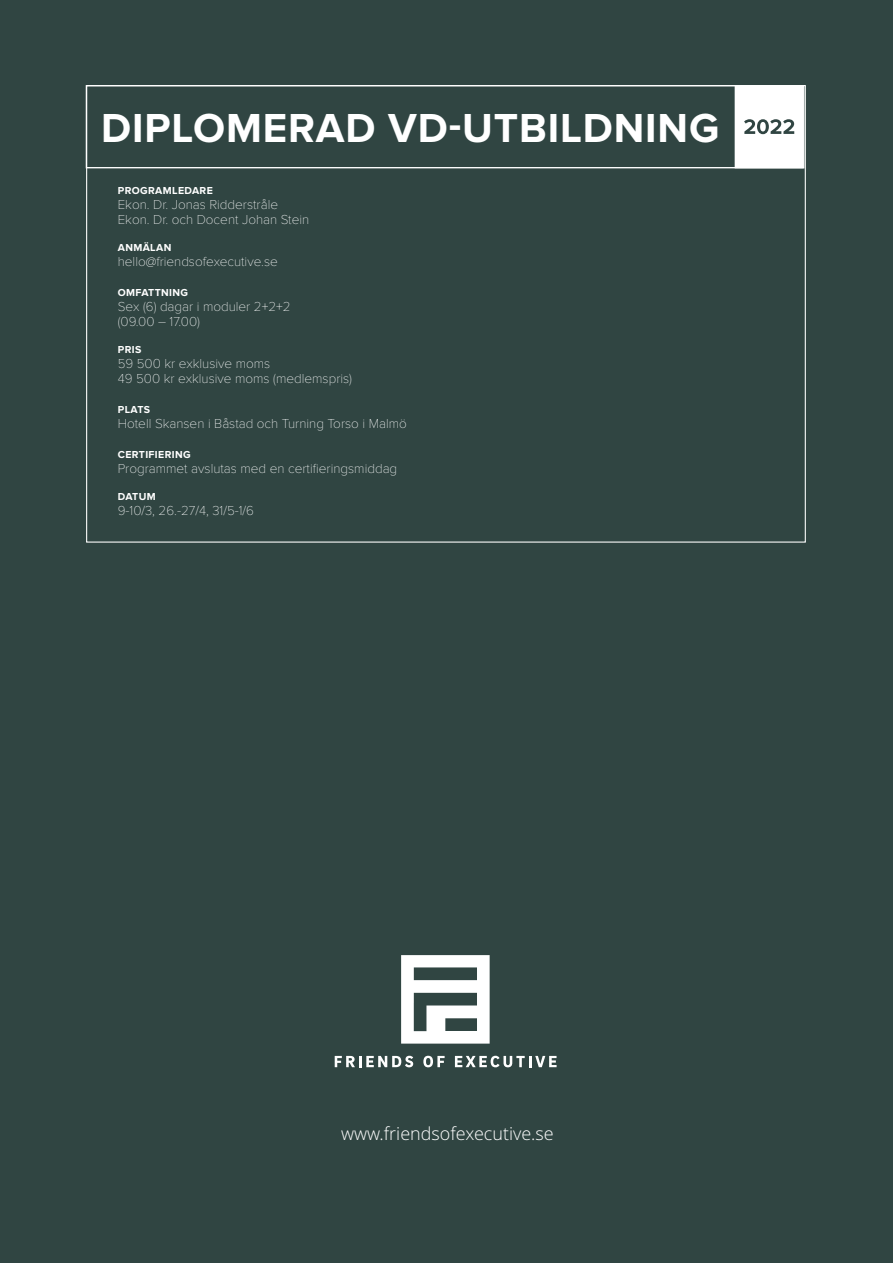
<style>
.page{position:relative;width:893px;height:1263px;background:#304542}
.page>*{position:absolute;margin:0;border:0;box-sizing:border-box;transform-origin:0 0}
.t1{font:700 42px "Proxima Nova";letter-spacing:.02em;color:#fff}
.t2{font:300 18px "Open Sans";color:#fff}
.t3{font:100 13.5px/15px "Proxima Nova T";color:#fff}
.t4{font:700 10.5px "Proxima Nova";letter-spacing:.035em;color:#fff}
</style>
<div class="page">
<svg style="left:335px;top:1056px;width:78px;height:11px"></svg>
<svg style="left:423px;top:1056px;width:22px;height:11px"></svg>
<svg style="left:455px;top:1056px;width:102px;height:11px"></svg>
<svg style="left:401px;top:955px;width:89px;height:88px"></svg>
<div style="left:86px;top:85px;width:718px;height:83px;border:1px solid #fff"></div>
<svg style="left:735px;top:85px;width:69px;height:83px;background:#f1f3f2"></svg>
<p class="t1" style="left:101px;top:103px;width:620px">DIPLOMERAD VD-UTBILDNING</p>
<p class="t4" style="left:118px;top:185px;width:97px">PROGRAMLEDARE</p>
<p class="t3" style="left:118px;top:197px;width:162px">Ekon. Dr. Jonas Ridderstråle</p>
<p class="t3" style="left:118px;top:212px;width:193px">Ekon. Dr. och Docent Johan Stein</p>
<p class="t4" style="left:118px;top:242px;width:55px">ANMÄLAN</p>
<p class="t3" style="left:118px;top:254px;width:162px">hello@friendsofexecutive.se</p>
<p class="t4" style="left:118px;top:287px;width:72px">OMFATTNING</p>
<p class="t3" style="left:118px;top:299px;width:174px">Sex (6) dagar i moduler 2+2+2 (09.00 – 17.00)</p>
<p class="t4" style="left:118px;top:344px;width:25px">PRIS</p>
<p class="t3" style="left:118px;top:356px;width:236px">59 500 kr exklusive moms<br>49 500 kr exklusive moms (medlemspris)</p>
<p class="t4" style="left:118px;top:404px;width:34px">PLATS</p>
<p class="t3" style="left:118px;top:416px;width:291px">Hotell Skansen i Båstad och Turning Torso i Malmö</p>
<p class="t4" style="left:118px;top:449px;width:74px">CERTIFIERING</p>
<p class="t3" style="left:118px;top:461px;width:281px">Programmet avslutas med en certifieringsmiddag</p>
<p class="t4" style="left:118px;top:491px;width:39px">DATUM</p>
<p class="t3" style="left:118px;top:503px;width:138px">9-10/3, 26.-27/4, 31/5-1/6</p>
<p class="t2" style="left:341px;top:1121px;width:214px">www.friendsofexecutive.se</p>
</div>
